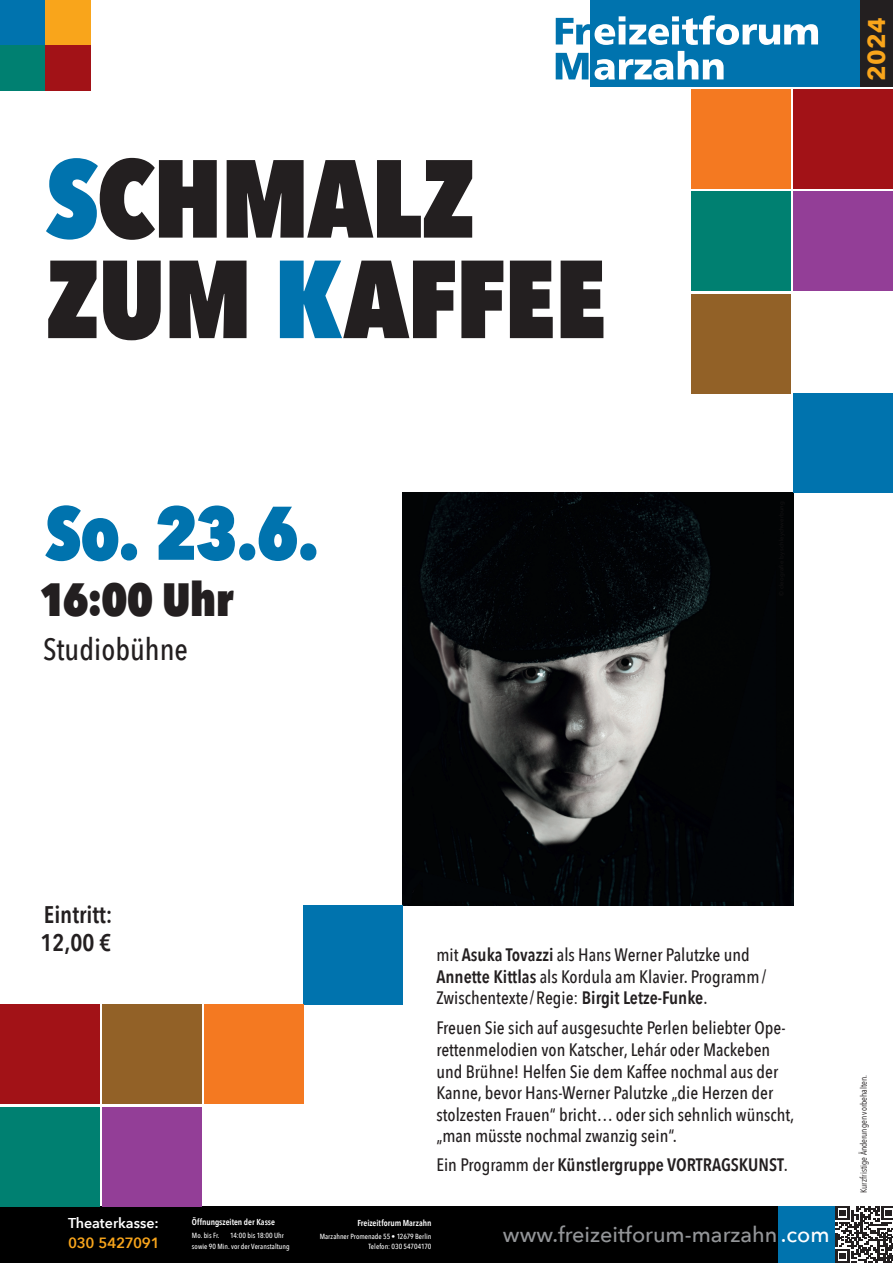
<style>
.page{position:relative;width:893px;height:1263px;background:#fff}
.page>*{position:absolute;margin:0;border:0;box-sizing:border-box;transform-origin:0 0}
.Einf__Abs{font:800 109.5px/100.5px "Avenir Next Condensed";letter-spacing:-.01em;color:#231f20}
.Einf__Abs-2{font:800 75px "Avenir Next Condensed";color:#0073ae}
.Einf__Abs-3{font:800 46.5px "Avenir Next Condensed";letter-spacing:-.015em;color:#231f20}
.Einf__Abs-4{font:500 30.75px "Avenir Next Condensed";color:#231f20}
.Einf__Abs-5{font:700 24.22px "Avenir Next";color:#f9a51b}
.Einf__Abs-6{font:600 24px/28.8px "Avenir Next Condensed";color:#231f20}
.t1{font:500 21.67px "Avenir Next";color:#939598}
.Einf__Abs-7{font:500 18px/21.6px "Avenir Next Condensed";color:#231f20}
.Einf__Abs-8{font:600 18px "Avenir Next Condensed";color:#231f20}
.t2{font:600 14.85px "Avenir Next";letter-spacing:-.015em;color:#f9a51b}
.t3{font:600 14.25px "Avenir Next";color:#fff}
.t4{font:9px "Avenir Next Condensed";letter-spacing:-.005em;color:#231f20}
.t5{font:600 8.62px "Avenir Next Condensed";color:#fff}
.t6{font:500 7.43px "Avenir Next Condensed";letter-spacing:.005em;color:#fff}
.s1{color:#0073ae}
.s2{font-weight:600}
.s3{font-weight:500}
.s4{color:#fff}
</style>
<div class="page">
<img style="left:403px;top:493px;width:391px;height:412px">
<div style="left:0;top:1206px;width:779px;height:57px;background:#000"></div>
<div style="left:779px;top:1206px;width:56px;height:57px;background:#0073ae"></div>
<div style="left:794px;top:192px;width:99px;height:99px;background:#933e97"></div>
<div style="left:0;top:1005px;width:99px;height:99px;background:#a21217"></div>
<div style="left:692px;top:294px;width:99px;height:99px;background:#926127"></div>
<div style="left:794px;top:393px;width:99px;height:100px;background:#0073ae"></div>
<div style="left:794px;top:89px;width:99px;height:100px;background:#a21217"></div>
<div style="left:0;top:1107px;width:99px;height:99px;background:#008071"></div>
<div style="left:692px;top:192px;width:99px;height:99px;background:#008071"></div>
<div style="left:102px;top:1005px;width:99px;height:99px;background:#926127"></div>
<div style="left:303px;top:905px;width:100px;height:100px;background:#0073ae"></div>
<div style="left:204px;top:1005px;width:99px;height:99px;background:#f47921"></div>
<div style="left:691px;top:89px;width:100px;height:100px;background:#f47921"></div>
<div style="left:102px;top:1107px;width:100px;height:99px;background:#933e97"></div>
<svg style="left:835px;top:1206px;width:58px;height:57px"></svg>
<div style="left:0;top:0;width:45px;height:45px;background:#0073ae"></div>
<div style="left:0;top:45px;width:45px;height:45px;background:#008071"></div>
<div style="left:45px;top:0;width:45px;height:45px;background:#f9a51b"></div>
<div style="left:45px;top:45px;width:45px;height:45px;background:#a21217"></div>
<div style="left:860px;top:0;width:33px;height:86px;background:#231f20"></div>
<div style="left:591px;top:0;width:269px;height:86px;background:#0073ae"></div>
<svg style="left:556px;top:53px;width:33px;height:26px"></svg>
<svg style="left:595px;top:51px;width:129px;height:29px"></svg>
<svg style="left:556px;top:15px;width:262px;height:30px"></svg>
<p class="Einf__Abs" style="left:46px;top:148px;width:562px"><span class="s1">S</span>CHMALZ<br>ZUM <span class="s1">K</span>AFFEE</p>
<p class="Einf__Abs-2" style="left:45px;top:487px;width:276px">So. 23.6.</p>
<p class="Einf__Abs-3" style="left:40px;top:570px;width:195px">16:00 Uhr</p>
<p class="Einf__Abs-4" style="left:43px;top:630px;width:146px">Studiobühne</p>
<p class="Einf__Abs-5" style="left:856px;top:81px;width:66px;rotate:-90deg">2024</p>
<p class="Einf__Abs-6" style="left:41px;top:899px;width:74px">Eintritt:<br>12,00 €</p>
<p class="t3" style="left:68px;top:1210px;width:92px">Theaterkasse:</p>
<p class="t2" style="left:68px;top:1230px;width:93px">030 5427091</p>
<p class="t5" style="left:192px;top:1215px;width:85px">Öffnungszeiten der Kasse</p>
<p class="t6" style="left:192px;top:1231px;width:29px">Mo. bis Fr.</p>
<p class="t6" style="left:230px;top:1231px;width:55px">14:00 bis 18:00 Uhr</p>
<p class="t6" style="left:192px;top:1241px;width:99px">sowie 90 Min. vor der Veranstaltung</p>
<p class="Einf__Abs-7" style="left:436px;top:944px;width:331px">mit <span class="s2">Asuka Tovazzi</span> als Hans Werner Palutzke und<br><span class="s2">Annette Kittlas</span> als Kordula am Klavier. Programm /<br>Zwischentexte/Regie: <span class="s2">Birgit Letze-Funke</span>.</p>
<p class="Einf__Abs-7" style="left:436px;top:1017px;width:359px">Freuen Sie sich auf ausgesuchte Perlen beliebter Ope&shy;rettenmelodien von Katscher, Lehár oder Mackeben und Brühne! Helfen Sie dem Kaffee nochmal aus der Kanne, bevor Hans-Werner Palutzke „die Herzen der stolzesten Frauen“ bricht… oder sich sehnlich wünscht, „man müsste nochmal zwanzig sein“.</p>
<p class="Einf__Abs-8" style="left:436px;top:1149px;width:353px"><span class="s3">Ein Programm der</span> Künstlergruppe VORTRAGSKUNST<span class="s3">.</span></p>
<p class="t5" style="left:357px;top:1215px;width:75px">Freizeitforum Marzahn</p>
<p class="t6" style="left:320px;top:1231px;width:113px">Marzahner Promenade 55 • 12679 Berlin</p>
<p class="t6" style="left:368px;top:1242px;width:64px">Telefon: 030 54704170</p>
<p class="t1" style="left:503px;top:1215px;width:328px">www.freizeitforum-marzahn <span class="s4">.com</span></p>
<p class="t4" style="left:856px;top:1193px;width:120px;rotate:-90deg">Kurzfristige Änderungen vorbehalten.</p>
</div>
